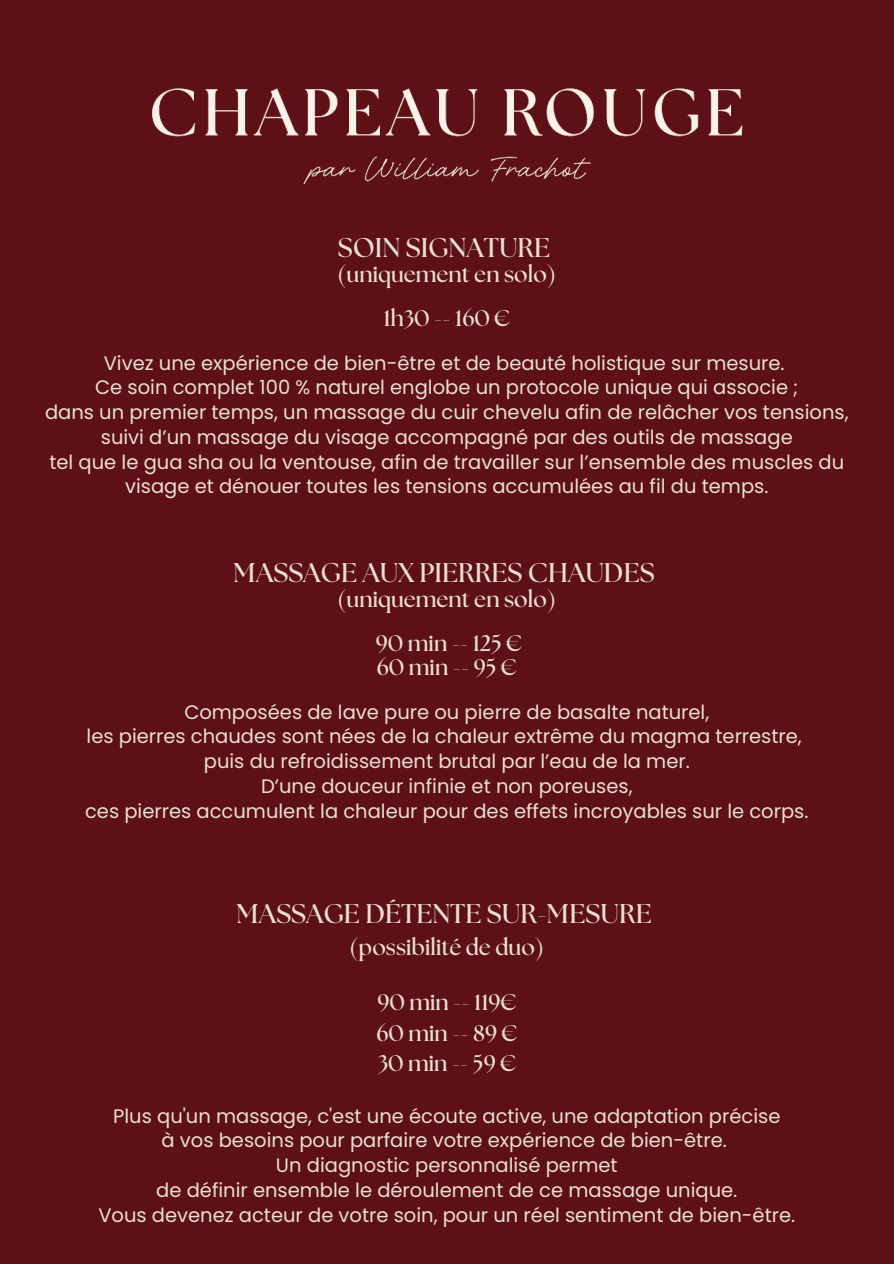
<style>
.page{position:relative;width:894px;height:1264px;background:#fff}
.page>*{position:absolute;margin:0;border:0;box-sizing:border-box;transform-origin:0 0}
.t1{font:700 27px "The Seasons";color:#f9f3e9}
.t2{font:700 22.5px/43.8px "The Seasons";color:#f9f3e9;text-align:center}
.t3{font:19.5px/24.8px "Poppins";color:#f9f3e9;text-align:center}
</style>
<div class="page">
<div style="left:0;top:0;width:893px;height:1263px;background:#5d1116"></div>
<img style="left:152px;top:88px;width:591px;height:97px">
<h1 class="t1" style="left:338px;top:229px;width:214px">SOIN SIGNATURE</h1>
<p class="t2" style="left:337px;top:252px;width:220px">(uniquement en solo)<br>1h30 -- 160 €</p>
<p class="t3" style="left:45px;top:350px;width:804px">Vivez une expérience de bien-être et de beauté holistique sur mesure.<br>Ce soin complet 100 % naturel englobe un protocole unique qui associe ;<br>dans un premier temps, un massage du cuir chevelu afin de relâcher vos tensions, suivi d’un massage du visage accompagné par des outils de massage<br>tel que le gua sha ou la ventouse, afin de travailler sur l’ensemble des muscles du visage et dénouer toutes les tensions accumulées au fil du temps.</p>
<h1 class="t1" style="left:233px;top:555px;width:422px">MASSAGE AUX PIERRES CHAUDES</h1>
<p class="t2" style="left:337px;top:577px;width:220px">(uniquement en solo)<br>90 min -- 125 €</p>
<p class="t2" style="left:377px;top:644px;width:141px">60 min -- 95 €</p>
<p class="t3" style="left:85px;top:699px;width:724px">Composées de lave pure ou pierre de basalte naturel,<br>les pierres chaudes sont nées de la chaleur extrême du magma terrestre, puis du refroidissement brutal par l’eau de la mer.<br>D’une douceur infinie et non poreuses,<br>ces pierres accumulent la chaleur pour des effets incroyables sur le corps.</p>
<h1 class="t1" style="left:236px;top:895px;width:416px">MASSAGE DÉTENTE SUR-MESURE</h1>
<p class="t2" style="left:349px;top:924px;width:196px">(possibilité de duo)</p>
<p class="t2" style="left:376px;top:986px;width:142px;line-height:30.3px;text-align:justify">90 min -- 119€ 60 min -- 89 € 30 min -- 59 €</p>
<p class="t3" style="left:98px;top:1103px;width:698px">Plus qu'un massage, c'est une écoute active, une adaptation précise<br>à vos besoins pour parfaire votre expérience de bien-être.<br>Un diagnostic personnalisé permet<br>de définir ensemble le déroulement de ce massage unique.<br>Vous devenez acteur de votre soin, pour un réel sentiment de bien-être.</p>
</div>
